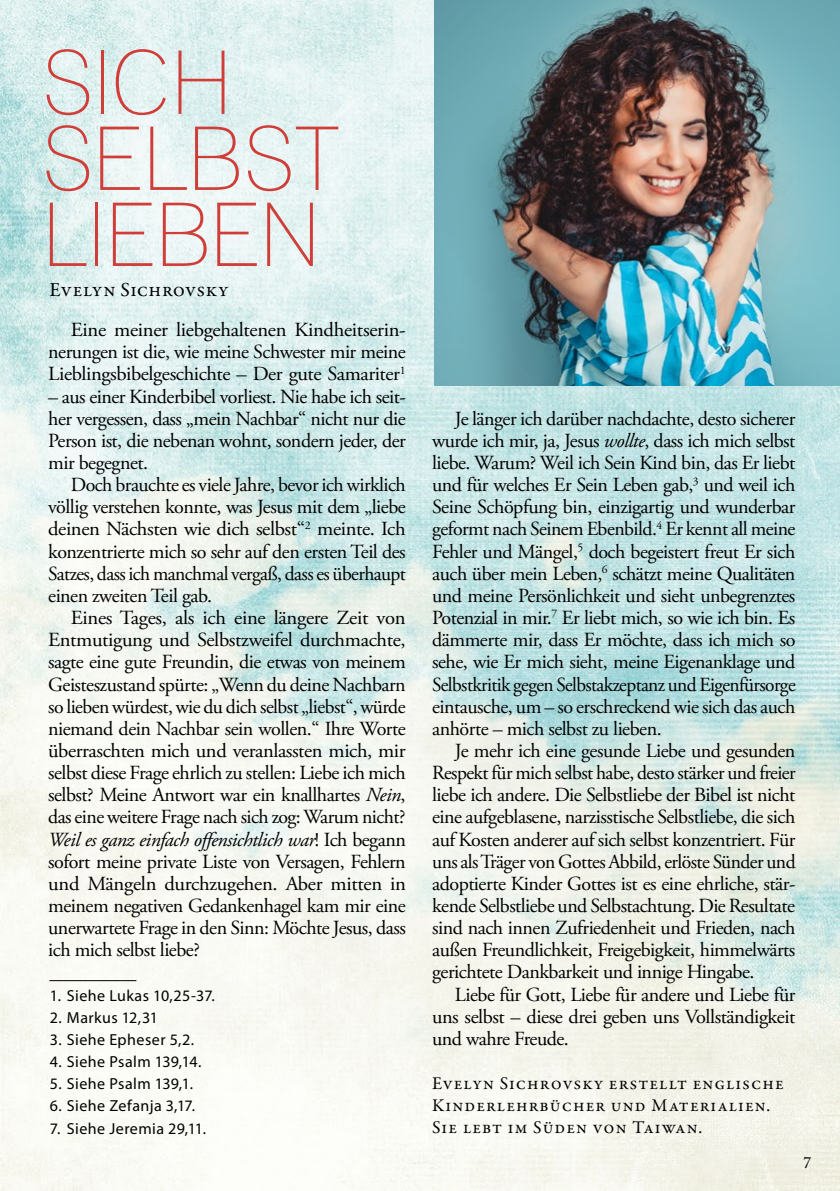
<style>
.page{position:relative;width:840px;height:1191px;background:#fff}
.page>*{position:absolute;margin:0;border:0;box-sizing:border-box;transform-origin:0 0}
.t1{font:condensed 88px/76px "Lane";color:#cf3e39}
.t2{font:20px/22.2px "Adobe Garamond Pro";letter-spacing:-.025em;color:#000;text-align:justify}
.t3{font:20px "Garamond Premr Pro";letter-spacing:.015em;color:#000}
.t4{font:18px/22.2px "Garamond Premr Pro";letter-spacing:.06em;color:#000}
.t5{font:16px "Myriad Pro";letter-spacing:.025em;color:#000}
.t6{font:16px "Adobe Caslon Pro";color:#000}
.s1{font-style:italic}
</style>
<div class="page">
<img style="left:0;top:0;width:839px;height:1191px">
<img style="left:434px;top:0;width:405px;height:386px">
<hr style="left:49px;top:980px;width:87px;height:1px;background:#000">
<h1 class="t1" style="left:43px;top:44px;width:298px">SICH<br>SELBST<br>LIEBEN</h1>
<p class="t3" style="left:49px;top:278px;width:180px">Evelyn Sichrovsky</p>
<p class="t2" style="left:48px;top:319px;width:359px;text-indent:23px">Eine meiner liebgehaltenen Kindheitserin&shy;nerungen ist die, wie meine Schwester mir meine Lieblingsbibelgeschichte – Der gute Samariter<sup>1</sup></p>
<p class="t2" style="left:48px;top:386px;width:359px">– aus einer Kinderbibel vorliest. Nie habe ich seit&shy;her vergessen, dass „mein Nachbar“ nicht nur die Person ist, die nebenan wohnt, sondern jeder, der mir begegnet.</p>
<p class="t2" style="left:48px;top:474px;width:359px;text-indent:23px">Doch brauchte es viele Jahre, bevor ich wirklich völlig verstehen konnte, was Jesus mit dem „liebe deinen Nächsten wie dich selbst“<sup>2</sup> meinte. Ich konzentrierte mich so sehr auf den ersten Teil des Satzes, dass ich manchmal vergaß, dass es überhaupt einen zweiten Teil gab.</p>
<p class="t2" style="left:48px;top:607px;width:359px;text-indent:23px">Eines Tages, als ich eine längere Zeit von Entmutigung und Selbstzweifel durchmachte, sagte eine gute Freundin, die etwas von meinem Geisteszustand spürte: „Wenn du deine Nachbarn so lieben würdest, wie du dich selbst „liebst“, würde niemand dein Nachbar sein wollen.“ Ihre Worte überraschten mich und veranlassten mich, mir selbst diese Frage ehrlich zu stellen: Liebe ich mich selbst? Meine Antwort war ein knallhartes <span class="s1">Nein</span>, das eine weitere Frage nach sich zog: Warum nicht?<br><span class="s1">Weil es ganz einfach offensichtlich war</span>! Ich begann sofort meine private Liste von Versagen, Fehlern und Mängeln durchzugehen. Aber mitten in meinem negativen Gedankenhagel kam mir eine unerwartete Frage in den Sinn: Möchte Jesus, dass ich mich selbst liebe?</p>
<p class="t5" style="left:50px;top:985px;width:166px">1. Siehe Lukas 10,25-37.</p>
<p class="t5" style="left:50px;top:1007px;width:110px">2. Markus 12,31</p>
<p class="t5" style="left:50px;top:1029px;width:146px">3. Siehe Epheser 5,2.</p>
<p class="t5" style="left:50px;top:1051px;width:153px">4. Siehe Psalm 139,14.</p>
<p class="t5" style="left:50px;top:1074px;width:144px">5. Siehe Psalm 139,1.</p>
<p class="t5" style="left:50px;top:1096px;width:146px">6. Siehe Zefanja 3,17.</p>
<p class="t5" style="left:50px;top:1118px;width:157px">7. Siehe Jeremia 29,11.</p>
<p class="t2" style="left:432px;top:408px;width:365px;text-indent:23px">Je länger ich darüber nachdachte, desto sicherer wurde ich mir, ja, Jesus <span class="s1">wollte</span>, dass ich mich selbst liebe. Warum? Weil ich Sein Kind bin, das Er liebt und für welches Er Sein Leben gab,<sup>3</sup> und weil ich Seine Schöpfung bin, einzigartig und wunderbar geformt nach Seinem Ebenbild.<sup>4</sup> Er kennt all meine Fehler und Mängel,<sup>5</sup> doch begeistert freut Er sich auch über mein Leben,<sup>6</sup> schätzt meine Qualitäten und meine Persönlichkeit und sieht unbegrenztes Potenzial in mir.<sup>7</sup> Er liebt mich, so wie ich bin. Es dämmerte mir, dass Er möchte, dass ich mich so sehe, wie Er mich sieht, meine Eigenanklage und Selbstkritik gegen Selbstakzeptanz und Eigenfürsorge eintausche, um – so erschreckend wie sich das auch anhörte – mich selbst zu lieben.</p>
<p class="t2" style="left:432px;top:740px;width:365px;text-indent:23px">Je mehr ich eine gesunde Liebe und gesunden Respekt für mich selbst habe, desto stärker und freier liebe ich andere. Die Selbstliebe der Bibel ist nicht eine aufgeblasene, narzisstische Selbstliebe, die sich auf Kosten anderer auf sich selbst konzentriert. Für uns als Träger von Gottes Abbild, erlöste Sünder und adoptierte Kinder Gottes ist es eine ehrliche, stär&shy;kende Selbstliebe und Selbstachtung. Die Resultate sind nach innen Zufriedenheit und Frieden, nach außen Freundlichkeit, Freigebigkeit, himmelwärts gerichtete Dankbarkeit und innige Hingabe.</p>
<p class="t2" style="left:432px;top:983px;width:364px;text-indent:23px">Liebe für Gott, Liebe für andere und Liebe für uns selbst – diese drei geben uns Vollständigkeit und wahre Freude.</p>
<p class="t4" style="left:432px;top:1072px;width:353px">Evelyn Sichrovsky erstellt englische<br>Kinderlehrbücher und Materialien.<br>Sie lebt im Süden von Taiwan.</p>
<p class="t6" style="left:802px;top:1152px;width:9px">7</p>
</div>
